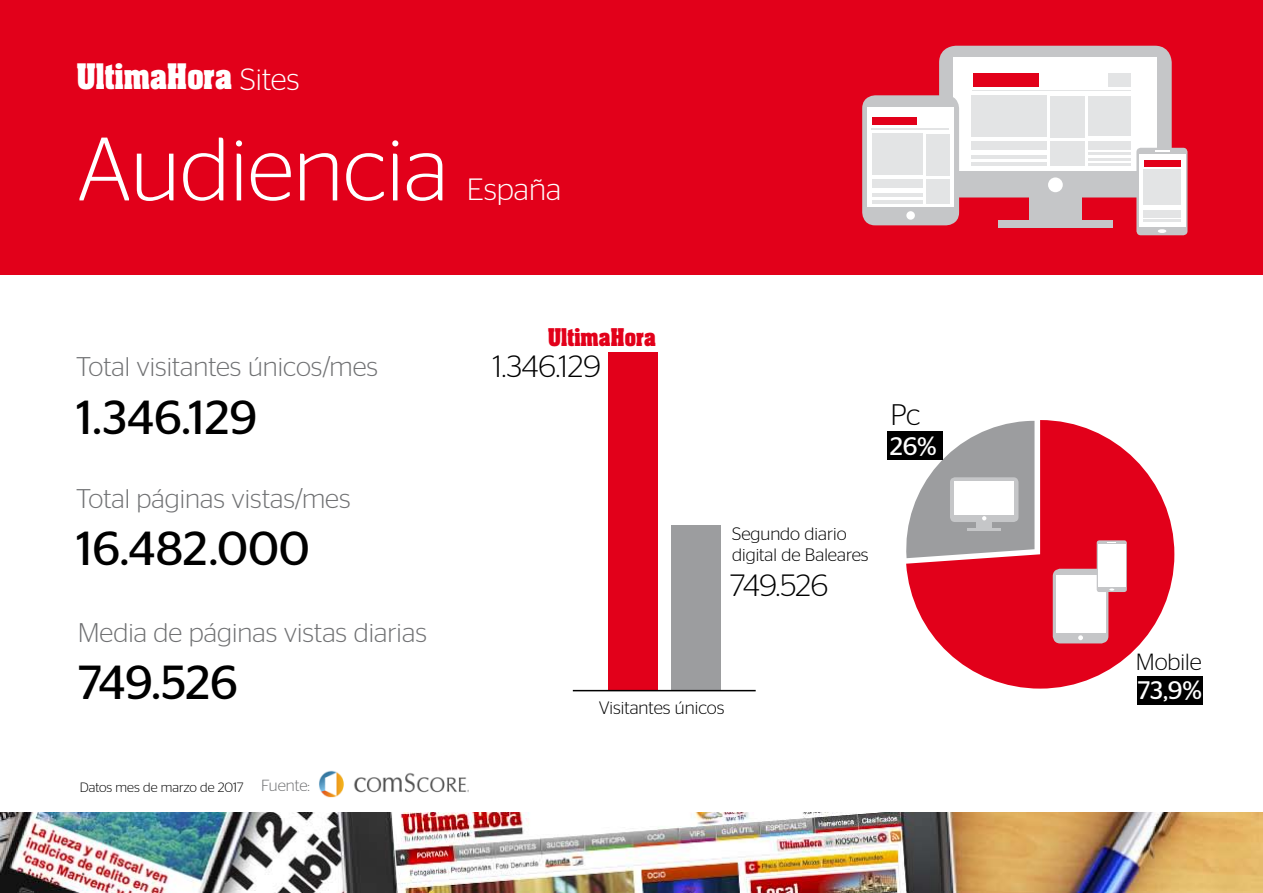
<style>
.page{position:relative;width:1263px;height:893px;background:#fff}
.page>*{position:absolute;margin:0;border:0;box-sizing:border-box;transform-origin:0 0}
.t1{font:300 89.85px "Stag Sans";color:#fff}
.t2{font:47.7px "Stag Sans";color:#000}
.t3{font:300 30.75px "Stag Sans";color:#000}
.t4{font:300 30.75px "Stag Sans";color:#fff}
.t5{font:700 30px "Aachen Std";color:#fff;scale:.88 1}
.t6{font:300 29.7px "Stag Sans";color:#000}
.t7{font:300 27px "Stag Sans";color:#707173}
.t8{font:25.35px "Stag Sans";color:#fff}
.t9{font:300 23.4px "Stag Sans";color:#000}
.t10{font:700 20.85px "Aachen Std";color:#e2001a;scale:.88 1}
.t11{font:300 18px/21px "Stag Sans";color:#000}
.t12{font:300 16.05px "Stag Sans";color:#707173}
.t13{font:300 13.5px "Stag Sans";color:#000}
.s1{font-family:"Stag Sans";font-weight:300;font-size:30.75px}
</style>
<div class="page">
<svg style="left:906px;top:420px;width:268px;height:269px;fill:#e2001a"></svg>
<div style="left:0;top:0;width:1263px;height:275px;background:#e2001a"></div>
<div style="left:939px;top:46px;width:233px;height:151px;background:#c5c6c8;border-radius:17px"></div>
<div style="left:954px;top:57px;width:203px;height:114px;background:#fff"></div>
<div style="left:1048px;top:177px;width:15px;height:15px;background:#fff;border-radius:50%"></div>
<div style="left:1029px;top:196px;width:53px;height:30px;background:#c5c6c8"></div>
<div style="left:998px;top:221px;width:114px;height:7px;background:#c5c6c8"></div>
<div style="left:862px;top:95px;width:97px;height:130px;background:#c5c6c8;border-radius:13px"></div>
<div style="left:867px;top:107px;width:87px;height:100px;background:#fff"></div>
<div style="left:906px;top:211px;width:9px;height:9px;background:#fff;border-radius:50%"></div>
<div style="left:1136px;top:148px;width:51px;height:87px;background:#c5c6c8;border-radius:4px"></div>
<div style="left:1139px;top:154px;width:46px;height:73px;background:#fff"></div>
<svg style="left:1158px;top:229px;width:8px;height:4px"></svg>
<svg style="left:1155px;top:150px;width:14px;height:2px"></svg>
<div style="left:973px;top:73px;width:66px;height:13px;background:#e2001a"></div>
<div style="left:1108px;top:73px;width:23px;height:13px;background:#e3e4e5"></div>
<div style="left:872px;top:117px;width:44px;height:8px;background:#e2001a"></div>
<div style="left:1144px;top:160px;width:36px;height:6px;background:#e2001a"></div>
<div style="left:972px;top:96px;width:75px;height:41px;background:#e3e4e5"></div>
<div style="left:872px;top:134px;width:50px;height:41px;background:#e3e4e5"></div>
<div style="left:972px;top:141px;width:75px;height:9px;background:#e3e4e5"></div>
<div style="left:872px;top:179px;width:50px;height:8px;background:#e3e4e5"></div>
<div style="left:1089px;top:141px;width:42px;height:9px;background:#e3e4e5"></div>
<hr style="left:1089px;top:152px;width:42px;height:3px;background:#e3e4e5">
<hr style="left:1089px;top:158px;width:42px;height:3px;background:#e3e4e5">
<hr style="left:1089px;top:163px;width:42px;height:3px;background:#e3e4e5">
<hr style="left:972px;top:155px;width:75px;height:3px;background:#e3e4e5">
<hr style="left:872px;top:193px;width:50px;height:3px;background:#e3e4e5">
<hr style="left:972px;top:162px;width:75px;height:3px;background:#e3e4e5">
<hr style="left:872px;top:200px;width:50px;height:3px;background:#e3e4e5">
<hr style="left:972px;top:90px;width:158px;height:1px;background:#e3e4e5">
<hr style="left:871px;top:128px;width:78px;height:2px;background:#e3e4e5">
<div style="left:926px;top:134px;width:23px;height:41px;background:#e3e4e5"></div>
<div style="left:1050px;top:96px;width:35px;height:41px;background:#e3e4e5"></div>
<div style="left:926px;top:180px;width:23px;height:24px;background:#e3e4e5"></div>
<div style="left:1050px;top:142px;width:35px;height:24px;background:#e3e4e5"></div>
<div style="left:1089px;top:96px;width:42px;height:39px;background:#e3e4e5"></div>
<div style="left:1143px;top:210px;width:38px;height:7px;background:#e3e4e5"></div>
<hr style="left:1143px;top:220px;width:38px;height:2px;background:#e3e4e5">
<div style="left:1143px;top:170px;width:38px;height:35px;background:#e3e4e5"></div>
<img style="left:0;top:813px;width:1263px;height:80px">
<img style="left:319px;top:770px;width:150px;height:27px">
<div style="left:608px;top:353px;width:49px;height:337px;background:#e2001a"></div>
<div style="left:671px;top:525px;width:49px;height:165px;background:#9c9d9f"></div>
<hr style="left:573px;top:690px;width:183px;height:1px;background:#000">
<div style="left:1053px;top:569px;width:55px;height:74px;background:#c5c6c8;border-radius:7px"></div>
<div style="left:1056px;top:575px;width:49px;height:58px;background:#fff"></div>
<svg style="left:1078px;top:635px;width:5px;height:5px"></svg>
<svg style="left:1097px;top:540px;width:30px;height:52px"></svg>
<div style="left:1098px;top:544px;width:27px;height:43px;background:#fff"></div>
<svg style="left:1109px;top:588px;width:5px;height:3px"></svg>
<svg style="left:902px;top:421px;width:132px;height:137px"></svg>
<div style="left:976px;top:522px;width:16px;height:8px;background:#c5c6c8"></div>
<hr style="left:967px;top:529px;width:34px;height:2px;background:#c5c6c8">
<div style="left:887px;top:431px;width:56px;height:28px;background:#000"></div>
<div style="left:1137px;top:676px;width:66px;height:28px;background:#000"></div>
<p class="t5" style="left:77px;top:55px;width:255px">UltimaHora <span class="s1">Sites</span></p>
<h1 class="t1" style="left:77px;top:120px;width:373px">Audiencia</h1>
<p class="t4" style="left:467px;top:172px;width:96px">España</p>
<p class="t7" style="left:76px;top:352px;width:303px">Total visitantes únicos/mes</p>
<h2 class="t2" style="left:76px;top:390px;width:183px">1.346.129</h2>
<p class="t7" style="left:76px;top:484px;width:276px">Total páginas vistas/mes</p>
<h2 class="t2" style="left:76px;top:522px;width:235px">16.482.000</h2>
<p class="t7" style="left:78px;top:618px;width:351px">Media de páginas vistas diarias</p>
<h2 class="t2" style="left:78px;top:656px;width:162px">749.526</h2>
<p class="t13" style="left:80px;top:779px;width:165px">Datos mes de marzo de 2017</p>
<p class="t12" style="left:261px;top:777px;width:50px">Fuente:</p>
<p class="t10" style="left:548px;top:322px;width:124px">UltimaHora</p>
<p class="t3" style="left:493px;top:350px;width:109px">1.346.129</p>
<p class="t6" style="left:890px;top:399px;width:32px">Pc</p>
<p class="t8" style="left:890px;top:432px;width:48px">26%</p>
<p class="t11" style="left:732px;top:523px;width:138px">Segundo diario digital de Baleares</p>
<p class="t3" style="left:730px;top:568px;width:100px">749.526</p>
<p class="t11" style="left:599px;top:697px;width:127px">Visitantes únicos</p>
<p class="t9" style="left:1136px;top:649px;width:68px">Mobile</p>
<p class="t8" style="left:1137px;top:676px;width:66px">73,9%</p>
</div>
